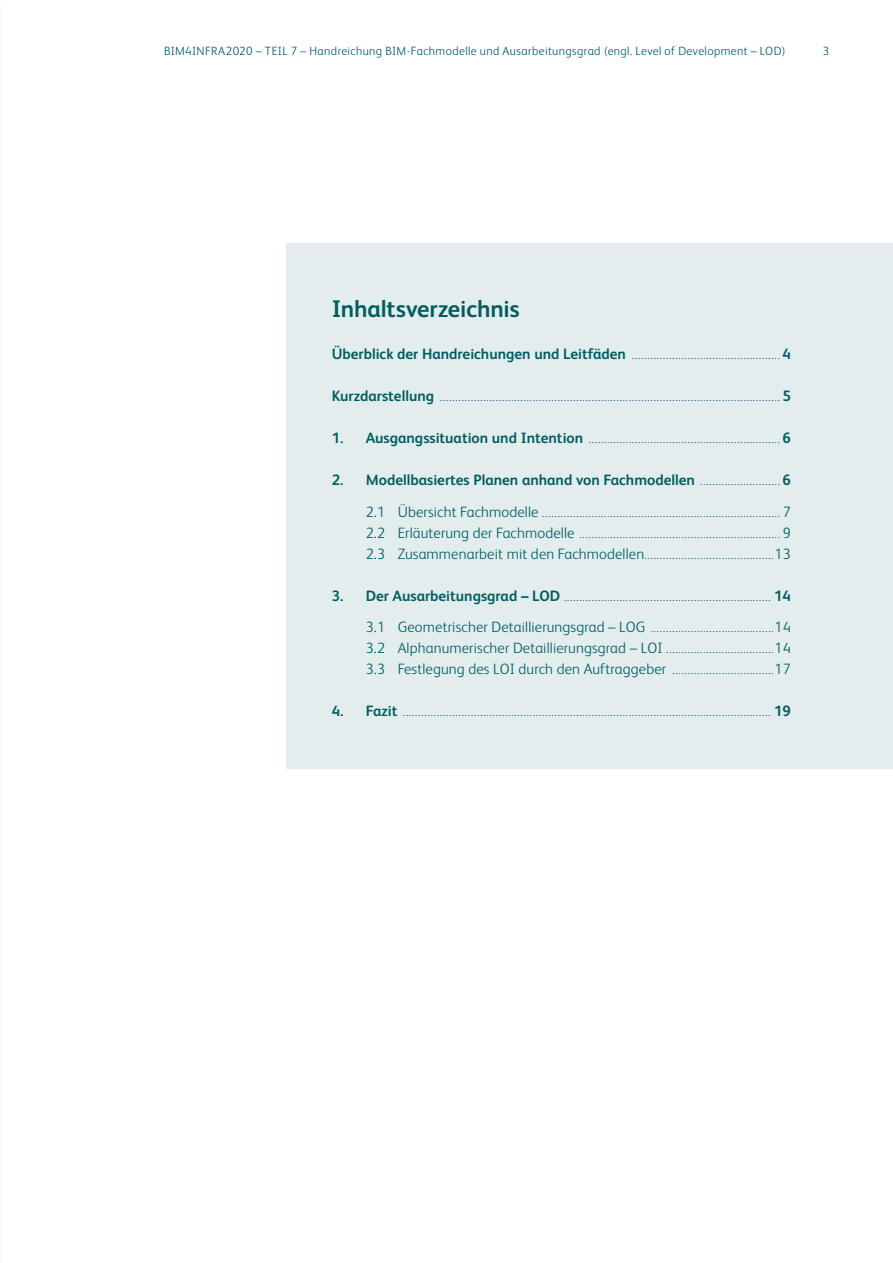
<style>
.page{position:relative;width:893px;height:1263px;background:#fff}
.page>*{position:absolute;margin:0;border:0;box-sizing:border-box;transform-origin:0 0}
.t1{font:700 24px "FS Albert Pro";letter-spacing:-.005em;color:#005e63}
.t2{font:300 15px/21px "FS Albert Pro";letter-spacing:.01em;color:#005e63;text-align:justify}
.t3{font:700 15px "FS Albert Pro";color:#005e63}
.t4{font:300 12px "FS Albert Pro";letter-spacing:.035em;color:#005e63}
.t5{font:300 10.5px/21px "FS Albert Pro";color:#003b7e;text-align:justify}
.s1{font-weight:700;font-size:15px;color:#005e63}
.s2{font-weight:300;font-size:10.5px;color:#003b7e}
.s3{font-size:15px;color:#005e63}
.s4{font-size:10.5px;color:#003b7e}
</style>
<div class="page">
<div style="left:286px;top:244px;width:607px;height:525px;background:#e3eded"></div>
<p class="t4" style="left:164px;top:42px;width:623px">BIM4INFRA2020 – TEIL 7 – Handreichung BIM-Fachmodelle und Ausarbeitungsgrad (engl. Level of Development – LOD)</p>
<p class="t4" style="left:823px;top:42px;width:8px">3</p>
<h1 class="t1" style="left:332px;top:292px;width:189px">Inhaltsverzeichnis</h1>
<p class="t5" style="left:332px;top:344px;width:461px"><span class="s1">Überblick der Handreichungen und Leitfäden</span> ................................................ <span class="s1">4</span></p>
<p class="t5" style="left:332px;top:386px;width:461px"><span class="s1">Kurzdarstellung</span> .............................................................................................................. <span class="s1">5</span></p>
<p class="t5" style="left:332px;top:428px;width:461px"><span class="s1">1. Ausgangssituation und Intention</span> .............................................................. <span class="s1">6</span></p>
<h2 class="t3" style="left:332px;top:469px;width:461px">2. Modellbasiertes Planen anhand von Fachmodellen <span class="s2">..........................</span> 6</h2>
<p class="t5" style="left:366px;top:502px;width:427px"><span class="s3">2.1 Übersicht Fachmodelle</span> ............................................................................. <span class="s3">7<br>2.2 Erläuterung der Fachmodelle</span> ................................................................. <span class="s3">9<br>2.3 Zusammenarbeit mit den Fachmodellen</span>..........................................<span class="s3">13</span></p>
<p class="t5" style="left:332px;top:586px;width:461px"><span class="s1">3. Der Ausarbeitungsgrad – LOD</span> ................................................................... <span class="s1">14</span></p>
<p class="t2" style="left:366px;top:616px;width:427px">3.1 Geometrischer Detaillierungsgrad – LOG <span class="s4">........................................</span>14<br>3.2 Alphanumerischer Detaillierungsgrad – LOI <span class="s4">...................................</span>14<br>3.3 Festlegung des LOI durch den Auftraggeber <span class="s4">.................................</span>17</p>
<p class="t5" style="left:332px;top:701px;width:461px"><span class="s1">4. Fazit</span> ....................................................................................................................... <span class="s1">19</span></p>
</div>
